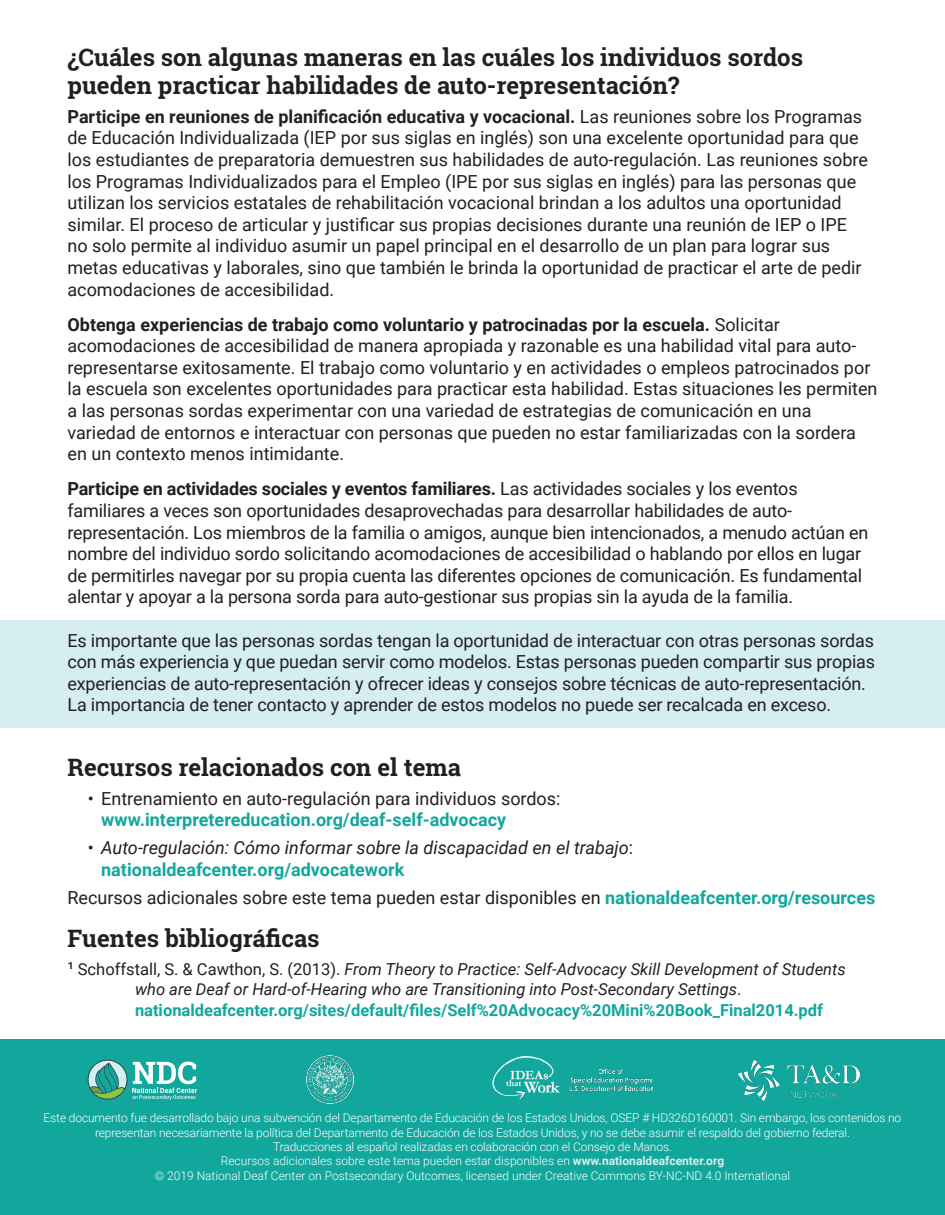
<style>
.page{position:relative;width:945px;height:1215px;background:#fff}
.page>*{position:absolute;margin:0;border:0;box-sizing:border-box;transform-origin:0 0}
.t1{font:700 24px/28.8px "Roboto Slab";color:#231f20}
.t2{font:18px/21.6px "Roboto";color:#231f20}
.t3{font:italic 18px/21.6px "Roboto";color:#231f20}
.References{font:italic 16.5px/19.8px "Roboto";color:#231f20}
.References-2{font:700 16.5px "Roboto";color:#12a79d}
.t4{font:300 12px/14.4px "Roboto";letter-spacing:-.01em;color:#fff;text-align:center}
.s1{font-weight:700}
.s2{font-weight:700;color:#12a79d}
.s3{font-style:normal}
.s4{font-weight:700;font-style:normal;color:#12a79d}
.s5{font-style:normal;font-size:18px}
.s6{font-weight:700;color:#d5eef1}
</style>
<div class="page">
<div style="left:0;top:1040px;width:945px;height:175px;background:#12a79d"></div>
<svg style="left:88px;top:1060px;width:109px;height:40px"></svg>
<img style="left:738px;top:1060px;width:121px;height:41px">
<img style="left:569px;top:1069px;width:84px;height:23px">
<img style="left:492px;top:1056px;width:68px;height:43px">
<img style="left:306px;top:1056px;width:48px;height:48px">
<div style="left:0;top:620px;width:945px;height:108px;background:#d5eef1"></div>
<h1 class="t1" style="left:68px;top:42px;width:737px">¿Cuáles son algunas maneras en las cuáles los individuos sordos pueden practicar habilidades de auto-representación?</h1>
<p class="t2" style="left:68px;top:105px;width:802px"><span class="s1">Participe en reuniones de planificación educativa y vocacional.</span> Las reuniones sobre los Programas de Educación Individualizada (IEP por sus siglas en inglés) son una excelente oportunidad para que los estudiantes de preparatoria demuestren sus habilidades de auto-regulación. Las reuniones sobre los Programas Individualizados para el Empleo (IPE por sus siglas en inglés) para las personas que utilizan los servicios estatales de rehabilitación vocacional brindan a los adultos una oportunidad similar. El proceso de articular y justificar sus propias decisiones durante una reunión de IEP o IPE no solo permite al individuo asumir un papel principal en el desarrollo de un plan para lograr sus metas educativas y laborales, sino que también le brinda la oportunidad de practicar el arte de pedir acomodaciones de accesibilidad.</p>
<p class="t2" style="left:68px;top:313px;width:812px"><span class="s1">Obtenga experiencias de trabajo como voluntario y patrocinadas por la escuela.</span> Solicitar acomodaciones de accesibilidad de manera apropiada y razonable es una habilidad vital para auto&shy;representarse exitosamente. El trabajo como voluntario y en actividades o empleos patrocinados por la escuela son excelentes oportunidades para practicar esta habilidad. Estas situaciones les permiten a las personas sordas experimentar con una variedad de estrategias de comunicación en una variedad de entornos e interactuar con personas que pueden no estar familiarizadas con la sordera en un contexto menos intimidante.</p>
<p class="t2" style="left:68px;top:478px;width:802px"><span class="s1">Participe en actividades sociales y eventos familiares.</span> Las actividades sociales y los eventos familiares a veces son oportunidades desaprovechadas para desarrollar habilidades de auto&shy;representación. Los miembros de la familia o amigos, aunque bien intencionados, a menudo actúan en nombre del individuo sordo solicitando acomodaciones de accesibilidad o hablando por ellos en lugar de permitirles navegar por su propia cuenta las diferentes opciones de comunicación. Es fundamental alentar y apoyar a la persona sorda para auto-gestionar sus propias sin la ayuda de la familia.</p>
<p class="t2" style="left:68px;top:629px;width:809px">Es importante que las personas sordas tengan la oportunidad de interactuar con otras personas sordas con más experiencia y que puedan servir como modelos. Estas personas pueden compartir sus propias experiencias de auto-representación y ofrecer ideas y consejos sobre técnicas de auto-representación.<br>La importancia de tener contacto y aprender de estos modelos no puede ser recalcada en exceso.</p>
<h1 class="t1" style="left:68px;top:753px;width:395px">Recursos relacionados con el tema</h1>
<p class="t2" style="left:101px;top:787px;width:461px;text-indent:-14px">• Entrenamiento en auto-regulación para individuos sordos: <span class="s2">www.interpretereducation.org/deaf-self-advocacy</span></p>
<p class="t3" style="left:101px;top:837px;width:534px;text-indent:-14px"><span class="s3">•</span> Auto-regulación: Cómo informar sobre la discapacidad en el trabajo<span class="s3">: </span><span class="s4">nationaldeafcenter.org/advocatework</span></p>
<p class="t2" style="left:68px;top:887px;width:809px">Recursos adicionales sobre este tema pueden estar disponibles en <span class="s2">nationaldeafcenter.org/resources</span></p>
<h1 class="t1" style="left:68px;top:923px;width:254px">Fuentes bibliográficas</h1>
<p class="References" style="left:135px;top:959px;width:712px;text-indent:-68px"><span class="s5">¹</span> <span class="s3">Schoffstall, S. &amp; Cawthon, S. (2013).</span> From Theory to Practice: Self-Advocacy Skill Development of Students who are Deaf or Hard-of-Hearing who are Transitioning into Post-Secondary Settings<span class="s3">.</span></p>
<p class="References-2" style="left:135px;top:999px;width:690px">nationaldeafcenter.org/sites/default/files/Self%20Advocacy%20Mini%20Book_Final2014.pdf</p>
<p class="t4" style="left:44px;top:1110px;width:859px">Este documento fue desarrollado bajo una subvención del Departamento de Educación de los Estados Unidos, OSEP # HD326D160001. Sin embargo, los contenidos no representan necesariamente la política del Departamento de Educación de los Estados Unidos, y no se debe asumir el respaldo del gobierno federal.<br>Traducciones al español realizadas en colaboración con el Consejo de Manos.<br>Recursos adicionales sobre este tema pueden estar disponibles en <span class="s6">www.nationaldeafcenter.org<br></span>© 2019 National Deaf Center on Postsecondary Outcomes, licensed under Creative Commons BY-NC-ND 4.0 International</p>
</div>
